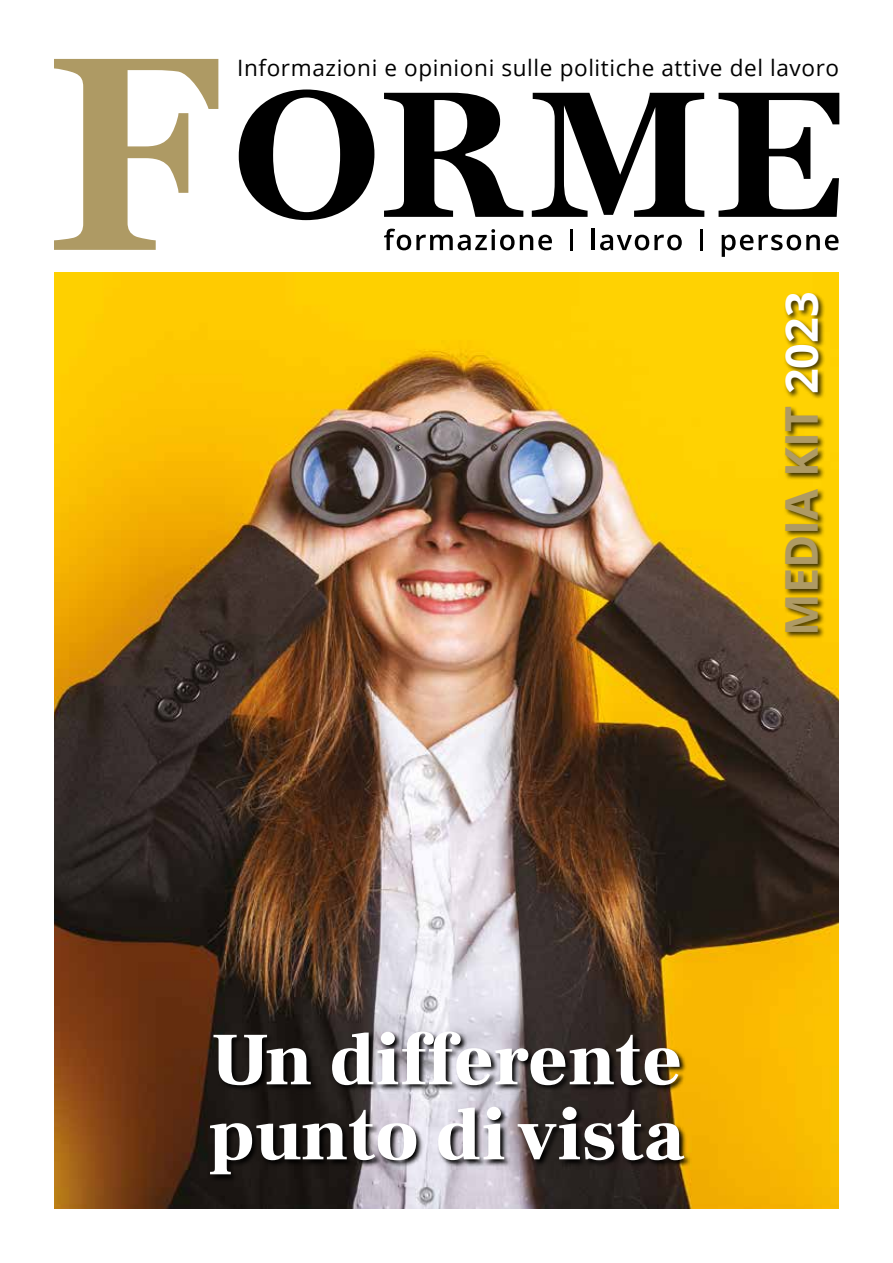
<style>
.page{position:relative;width:893px;height:1263px;background:#fff}
.page>*{position:absolute;margin:0;border:0;box-sizing:border-box;transform-origin:0 0}
.t1{font:900 75px/75px "Frank Ruhl Libre";letter-spacing:.01em;color:#fff}
.t2{font:700 45px "Open Sans";color:#ae9a64}
.t3{font:22.5px "Open Sans";letter-spacing:.025em;color:#000}
.s1{color:#fff}
</style>
<div class="page">
<img style="left:54px;top:272px;width:785px;height:937px">
<svg style="left:208px;top:1031px;width:484px;height:151px;background:#4b4440"></svg>
<div style="left:784px;top:292px;width:42px;height:347px;background:#000;opacity:.75"></div>
<svg style="left:239px;top:89px;width:135px;height:131px"></svg>
<svg style="left:384px;top:93px;width:139px;height:124px"></svg>
<svg style="left:532px;top:93px;width:172px;height:124px"></svg>
<svg style="left:719px;top:93px;width:120px;height:124px"></svg>
<svg style="left:384px;top:229px;width:168px;height:21px"></svg>
<hr style="left:570px;top:229px;width:3px;height:22px;background:#000">
<hr style="left:592px;top:229px;width:3px;height:21px;background:#000">
<svg style="left:600px;top:235px;width:82px;height:15px"></svg>
<hr style="left:700px;top:229px;width:2px;height:22px;background:#000">
<svg style="left:722px;top:235px;width:31px;height:22px"></svg>
<svg style="left:759px;top:235px;width:79px;height:15px"></svg>
<svg style="left:54px;top:59px;width:164px;height:191px"></svg>
<p class="t3" style="left:237px;top:53px;width:604px">Informazioni e opinioni sulle politiche attive del lavoro</p>
<h2 class="t2" style="left:770px;top:635px;width:345px;rotate:-90deg">MEDIA KIT <span class="s1">2023</span></h2>
<h1 class="t1" style="left:209px;top:1024px;width:477px">Un differente punto di vista</h1>
</div>
